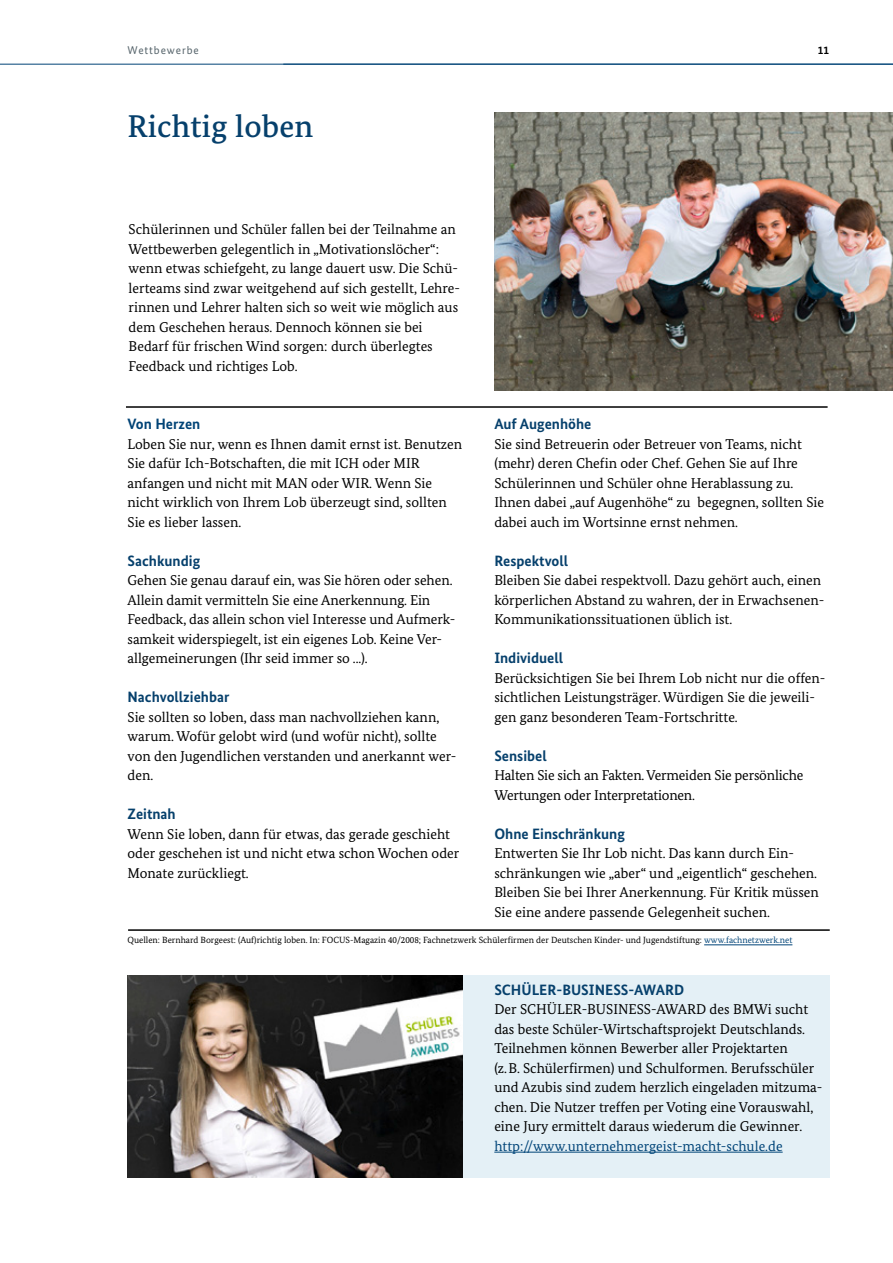
<style>
.page{position:relative;width:893px;height:1263px;background:#fff}
.page>*{position:absolute;margin:0;border:0;box-sizing:border-box;transform-origin:0 0}
.t1{font:500 31.5px "Bundes Serif";letter-spacing:.01em;color:#06406c}
.t2{font:700 15px "Bundes Sans";color:#06406c}
.t3{font:700 15px "Bundes Sans";color:#004376}
.t4{font:14.25px/19.5px "Bundes Serif";color:#000}
.t5{font:14.25px "Bundes Serif";color:#004478}
.t6{font:11.25px "Bundes Sans";letter-spacing:.08em;color:#57656c}
.t7{font:700 11.25px "Bundes Sans";color:#000}
.t8{font:9px "Bundes Serif";color:#000}
.s1{color:#004478}
</style>
<div class="page">
<hr style="left:0;top:64px;width:893px;height:1px;background:#004376">
<div style="left:462px;top:975px;width:368px;height:202px;background:#e4f0f6"></div>
<img style="left:494px;top:113px;width:399px;height:277px">
<hr style="left:704px;top:944px;width:88px;height:1px;background:#004478">
<hr style="left:126px;top:406px;width:702px;height:2px;background:#000">
<hr style="left:128px;top:929px;width:702px;height:2px;background:#000">
<hr style="left:494px;top:1152px;width:289px;height:1px;background:#004478">
<img style="left:128px;top:975px;width:334px;height:202px">
<p class="t6" style="left:128px;top:44px;width:73px">Wettbewerbe</p>
<p class="t7" style="left:818px;top:44px;width:13px">11</p>
<h2 class="t1" style="left:128px;top:106px;width:187px">Richtig loben</h2>
<p class="t4" style="left:129px;top:219px;width:333px">Schülerinnen und Schüler fallen bei der Teilnahme an Wettbewerben gelegentlich in „Motivationslöcher“: wenn etwas schiefgeht, zu lange dauert usw. Die Schü&shy;lerteams sind zwar weitgehend auf sich gestellt, Lehre&shy;rinnen und Lehrer halten sich so weit wie möglich aus dem Geschehen heraus. Dennoch können sie bei Bedarf für frischen Wind sorgen: durch überlegtes Feedback und richtiges Lob.</p>
<h4 class="t2" style="left:494px;top:415px;width:99px">Auf Augenhöhe</h4>
<p class="t4" style="left:494px;top:434px;width:331px">Sie sind Betreuerin oder Betreuer von Teams, nicht (mehr) deren Chefin oder Chef. Gehen Sie auf Ihre Schülerinnen und Schüler ohne Herablassung zu.<br>Ihnen dabei „auf Augenhöhe“ zu begegnen, sollten Sie dabei auch im Wortsinne ernst nehmen.</p>
<h4 class="t2" style="left:494px;top:551px;width:75px">Respektvoll</h4>
<p class="t4" style="left:494px;top:570px;width:332px">Bleiben Sie dabei respektvoll. Dazu gehört auch, einen körperlichen Abstand zu wahren, der in Erwachsenen-<br>Kommunikationssituationen üblich ist.</p>
<h4 class="t2" style="left:494px;top:649px;width:70px">Individuell</h4>
<p class="t4" style="left:494px;top:668px;width:333px">Berücksichtigen Sie bei Ihrem Lob nicht nur die offen&shy;sichtlichen Leistungsträger. Würdigen Sie die jeweili&shy;gen ganz besonderen Team-Fortschritte.</p>
<h4 class="t2" style="left:494px;top:746px;width:54px">Sensibel</h4>
<p class="t4" style="left:494px;top:765px;width:310px">Halten Sie sich an Fakten. Vermeiden Sie persönliche<br>Wertungen oder Interpretationen.</p>
<h4 class="t2" style="left:494px;top:824px;width:132px">Ohne Einschränkung</h4>
<p class="t4" style="left:494px;top:843px;width:326px">Entwerten Sie Ihr Lob nicht. Das kann durch Ein&shy;schränkungen wie „aber“ und „eigentlich“ geschehen.<br>Bleiben Sie bei Ihrer Anerkennung. Für Kritik müssen Sie eine andere passende Gelegenheit suchen.</p>
<p class="t8" style="left:128px;top:935px;width:666px">Quellen: Bernhard Borgeest: (Auf)richtig loben. In: FOCUS-Magazin 40/2008; Fachnetzwerk Schülerfirmen der Deutschen Kinder- und Jugendstiftung: <span class="s1">www.fachnetzwerk.net</span></p>
<h4 class="t2" style="left:494px;top:980px;width:191px">SCHÜLER-BUSINESS-AWARD</h4>
<p class="t4" style="left:494px;top:999px;width:330px">Der SCHÜLER-BUSINESS-AWARD des BMWi sucht das beste Schüler-Wirtschaftsprojekt Deutschlands.<br>Teilnehmen können Bewerber aller Projektarten<br>(z.B. Schülerfirmen) und Schulformen. Berufsschüler und Azubis sind zudem herzlich eingeladen mitzuma&shy;chen. Die Nutzer treffen per Voting eine Vorauswahl, eine Jury ermittelt daraus wiederum die Gewinner.</p>
<p class="t5" style="left:494px;top:1137px;width:290px">http://www.unternehmergeist-macht-schule.de</p>
<h4 class="t3" style="left:128px;top:415px;width:74px">Von Herzen</h4>
<p class="t4" style="left:128px;top:434px;width:336px">Loben Sie nur, wenn es Ihnen damit ernst ist. Benutzen Sie dafür Ich-Botschaften, die mit ICH oder MIR anfangen und nicht mit MAN oder WIR. Wenn Sie nicht wirklich von Ihrem Lob überzeugt sind, sollten Sie es lieber lassen.</p>
<h4 class="t2" style="left:128px;top:551px;width:74px">Sachkundig</h4>
<p class="t4" style="left:128px;top:570px;width:329px">Gehen Sie genau darauf ein, was Sie hören oder sehen.<br>Allein damit vermitteln Sie eine Anerkennung. Ein Feedback, das allein schon viel Interesse und Aufmerk&shy;samkeit widerspiegelt, ist ein eigenes Lob. Keine Ver&shy;allgemeinerungen (Ihr seid immer so ...).</p>
<h4 class="t2" style="left:128px;top:688px;width:103px">Nachvollziehbar</h4>
<p class="t4" style="left:128px;top:707px;width:330px">Sie sollten so loben, dass man nachvollziehen kann, warum. Wofür gelobt wird (und wofür nicht), sollte von den Jugendlichen verstanden und anerkannt wer&shy;den.</p>
<h4 class="t2" style="left:128px;top:805px;width:50px">Zeitnah</h4>
<p class="t4" style="left:128px;top:824px;width:333px">Wenn Sie loben, dann für etwas, das gerade geschieht oder geschehen ist und nicht etwa schon Wochen oder<br>Monate zurückliegt.</p>
</div>
